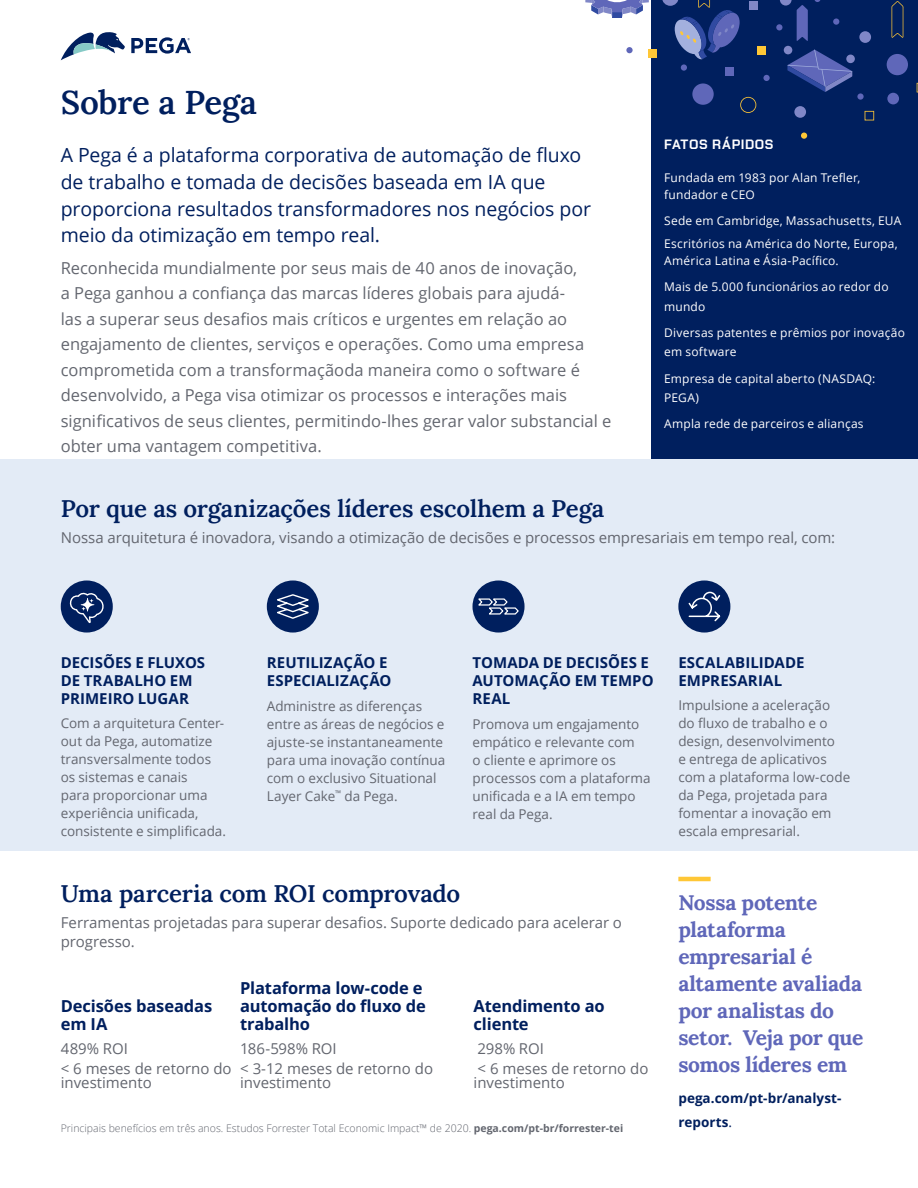
<style>
.page{position:relative;width:918px;height:1188px;background:#fff}
.page>*{position:absolute;margin:0;border:0;box-sizing:border-box;transform-origin:0 0}
.t1{font:600 33px "Lora";letter-spacing:-.01em;color:#001f5e}
.t2{font:600 24px "Lora";letter-spacing:-.01em;color:#001f5e}
.t3{font:700 21px/27px "Lora";letter-spacing:-.015em;color:#5f67b9}
.t4{font:19.5px/27px "Open Sans";letter-spacing:-.005em;color:#001f5e}
.t5{font:16.5px/25.5px "Open Sans";color:#63666f}
.t6{font:700 16.5px/18px "Open Sans";letter-spacing:-.01em;color:#001f5e}
.t7{font:15px/20.2px "Open Sans";color:#63666f}
.t8{font:700 15px/18px "Open Sans";letter-spacing:.005em;color:#001f5e}
.t9{font:13.5px/18px "Open Sans";color:#63666f}
.t10{font:700 13.5px/24px "Open Sans";letter-spacing:.005em;color:#001f5e}
.t11{font:700 13.5px "Chakra Petch";letter-spacing:.04em;color:#fff}
.t12{font:12px/26.2px "Open Sans";letter-spacing:.015em;color:#fff}
.t13{font:300 10.5px "Open Sans";color:#63666f}
.s1{font-weight:700}
.s2{font-weight:400}
</style>
<div class="page">
<div style="left:0;top:459px;width:918px;height:391px;background:#e3ebf6"></div>
<div style="left:651px;top:0;width:267px;height:459px;background:#001f5e"></div>
<hr style="left:678px;top:877px;width:33px;height:4px;background:#ffc736">
<svg style="left:61px;top:32px;width:64px;height:28px"></svg>
<svg style="left:131px;top:37px;width:60px;height:17px"></svg>
<div style="left:61px;top:581px;width:52px;height:52px;background:#001f5e;border-radius:50%"></div>
<svg style="left:69px;top:592px;width:35px;height:31px"></svg>
<div style="left:473px;top:581px;width:52px;height:52px;background:#001f5e;border-radius:50%"></div>
<svg style="left:478px;top:598px;width:41px;height:17px"></svg>
<div style="left:267px;top:581px;width:52px;height:52px;background:#001f5e;border-radius:50%"></div>
<svg style="left:277px;top:594px;width:32px;height:25px"></svg>
<div style="left:678px;top:581px;width:52px;height:52px;background:#001f5e;border-radius:50%"></div>
<svg style="left:688px;top:591px;width:33px;height:31px"></svg>
<div style="left:833px;top:18px;width:6px;height:7px;background:#5f67b9;border-radius:50%"></div>
<svg style="left:801px;top:133px;width:6px;height:6px"></svg>
<svg style="left:814px;top:0;width:7px;height:2px"></svg>
<svg style="left:857px;top:93px;width:7px;height:7px"></svg>
<div style="left:784px;top:46px;width:8px;height:8px;background:#8087c7;border-radius:50%"></div>
<div style="left:846px;top:55px;width:9px;height:8px;background:#8087c7;border-radius:50%"></div>
<div style="left:626px;top:47px;width:7px;height:6px;background:#5f67b9;border-radius:50%"></div>
<div style="left:763px;top:75px;width:7px;height:6px;background:#5f67b9;border-radius:50%"></div>
<div style="left:681px;top:64px;width:6px;height:7px;background:#5f67b9;border-radius:50%"></div>
<div style="left:794px;top:106px;width:12px;height:12px;background:#8087c7;border-radius:50%"></div>
<div style="left:859px;top:31px;width:12px;height:12px;background:#8087c7;border-radius:50%"></div>
<div style="left:887px;top:93px;width:12px;height:11px;background:#5f67b9;border-radius:50%"></div>
<div style="left:887px;top:54px;width:21px;height:21px;background:#5f67b9;border-radius:50%"></div>
<div style="left:692px;top:83px;width:22px;height:22px;background:#5f67b9;border-radius:50%"></div>
<svg style="left:740px;top:97px;width:16px;height:16px"></svg>
<div style="left:757px;top:46px;width:9px;height:8px;background:#ffc736"></div>
<svg style="left:865px;top:111px;width:9px;height:9px"></svg>
<div style="left:648px;top:50px;width:9px;height:8px;background:#ffc736"></div>
<div style="left:749px;top:1px;width:9px;height:9px;background:#8087c7"></div>
<div style="left:725px;top:67px;width:8px;height:9px;background:#5f67b9"></div>
<svg style="left:892px;top:1px;width:11px;height:37px"></svg>
<svg style="left:776px;top:0;width:32px;height:41px"></svg>
<svg style="left:787px;top:50px;width:65px;height:42px"></svg>
<svg style="left:585px;top:0;width:64px;height:18px"></svg>
<svg style="left:662px;top:0;width:78px;height:59px"></svg>
<h1 class="t1" style="left:61px;top:76px;width:198px">Sobre a Pega</h1>
<h3 class="t4" style="left:61px;top:141px;width:532px">A Pega é a plataforma corporativa de automação de fluxo de trabalho e tomada de decisões baseada em IA que proporciona resultados transformadores nos negócios por</h3>
<h3 class="t4" style="left:61px;top:221px;width:321px">meio da otimização em tempo real.</h3>
<p class="t5" style="left:61px;top:255px;width:552px">Reconhecida mundialmente por seus mais de 40 anos de inovação,<br>a Pega ganhou a confiança das marcas líderes globais para ajudá-<br>las a superar seus desafios mais críticos e urgentes em relação ao engajamento de clientes, serviços e operações. Como uma empresa comprometida com a transformaçãoda maneira como o software é desenvolvido, a Pega visa otimizar os processos e interações mais significativos de seus clientes, permitindo-lhes gerar valor substancial e obter uma vantagem competitiva.</p>
<p class="t11" style="left:664px;top:137px;width:111px">FATOS RÁPIDOS</p>
<p class="t12" style="left:664px;top:169px;width:198px;line-height:16.5px">Fundada em 1983 por Alan Trefler, fundador e CEO</p>
<p class="t12" style="left:664px;top:209px;width:239px;line-height:23.2px">Sede em Cambridge, Massachusetts, EUA<br>Escritórios na América do Norte, Europa,</p>
<p class="t12" style="left:664px;top:247px;width:226px">América Latina e Ásia-Pacífico.<br>Mais de 5.000 funcionários ao redor do</p>
<p class="t12" style="left:664px;top:293px;width:242px">mundo<br>Diversas patentes e prêmios por inovação</p>
<p class="t12" style="left:664px;top:339px;width:213px">em software<br>Empresa de capital aberto (NASDAQ:</p>
<p class="t12" style="left:664px;top:384px;width:201px">PEGA)<br>Ampla rede de parceiros e alianças</p>
<h2 class="t2" style="left:61px;top:489px;width:545px">Por que as organizações líderes escolhem a Pega</h2>
<p class="t7" style="left:61px;top:527px;width:776px">Nossa arquitetura é inovadora, visando a otimização de decisões e processos empresariais em tempo real, com:</p>
<p class="t8" style="left:61px;top:653px;width:146px">DECISÕES E FLUXOS<br>DE TRABALHO EM<br>PRIMEIRO LUGAR</p>
<p class="t9" style="left:61px;top:714px;width:167px">Com a arquitetura Center&shy;out da Pega, automatize transversalmente todos os sistemas e canais<br>para proporcionar uma experiência unificada, consistente e simplificada.</p>
<p class="t8" style="left:267px;top:653px;width:126px">REUTILIZAÇÃO E<br>ESPECIALIZAÇÃO</p>
<p class="t9" style="left:267px;top:696px;width:180px">Administre as diferenças entre as áreas de negócios e ajuste-se instantaneamente para uma inovação contínua com o exclusivo Situational<br>Layer Cake<sup>™</sup> da Pega.</p>
<p class="t8" style="left:472px;top:653px;width:183px">TOMADA DE DECISÕES E<br>AUTOMAÇÃO EM TEMPO<br>REAL</p>
<p class="t9" style="left:472px;top:714px;width:180px">Promova um engajamento empático e relevante com<br>o cliente e aprimore os processos com a plataforma unificada e a IA em tempo real da Pega.</p>
<h2 class="t2" style="left:61px;top:874px;width:401px">Uma parceria com ROI comprovado</h2>
<p class="t7" style="left:61px;top:912px;width:563px;line-height:19.5px">Ferramentas projetadas para superar desafios. Suporte dedicado para acelerar o progresso.</p>
<p class="t6" style="left:61px;top:997px;width:153px">Decisões baseadas em IA</p>
<p class="t7" style="left:61px;top:1038px;width:172px">489% ROI<br>&lt; 6 meses de retorno do</p>
<p class="t7" style="left:61px;top:1072px;width:93px">investimento</p>
<p class="t6" style="left:240px;top:979px;width:187px">Plataforma low-code e automação do fluxo de trabalho</p>
<p class="t7" style="left:240px;top:1038px;width:194px">186-598% ROI<br>&lt; 3-12 meses de retorno do</p>
<p class="t7" style="left:240px;top:1072px;width:93px">investimento</p>
<p class="t6" style="left:474px;top:997px;width:133px">Atendimento ao cliente</p>
<p class="t7" style="left:477px;top:1038px;width:173px">298% ROI<br>&lt; 6 meses de retorno do</p>
<p class="t7" style="left:474px;top:1072px;width:93px">investimento</p>
<p class="t13" style="left:61px;top:1121px;width:564px">Principais benefícios em três anos. Estudos Forrester Total Economic Impact™ de 2020. <span class="s1">pega.com/pt-br/forrester-tei</span></p>
<p class="t8" style="left:678px;top:653px;width:128px">ESCALABILIDADE<br>EMPRESARIAL</p>
<p class="t9" style="left:678px;top:696px;width:174px">Impulsione a aceleração<br>do fluxo de trabalho e o design, desenvolvimento<br>e entrega de aplicativos com a plataforma low-code da Pega, projetada para fomentar a inovação em escala empresarial.</p>
<h3 class="t3" style="left:678px;top:887px;width:187px">Nossa potente plataforma empresarial é altamente avaliada por analistas do setor. Veja por que somos líderes em</h3>
<p class="t10" style="left:678px;top:1085px;width:165px">pega.com/pt-br/analyst&shy;reports<span class="s2">.</span></p>
</div>
